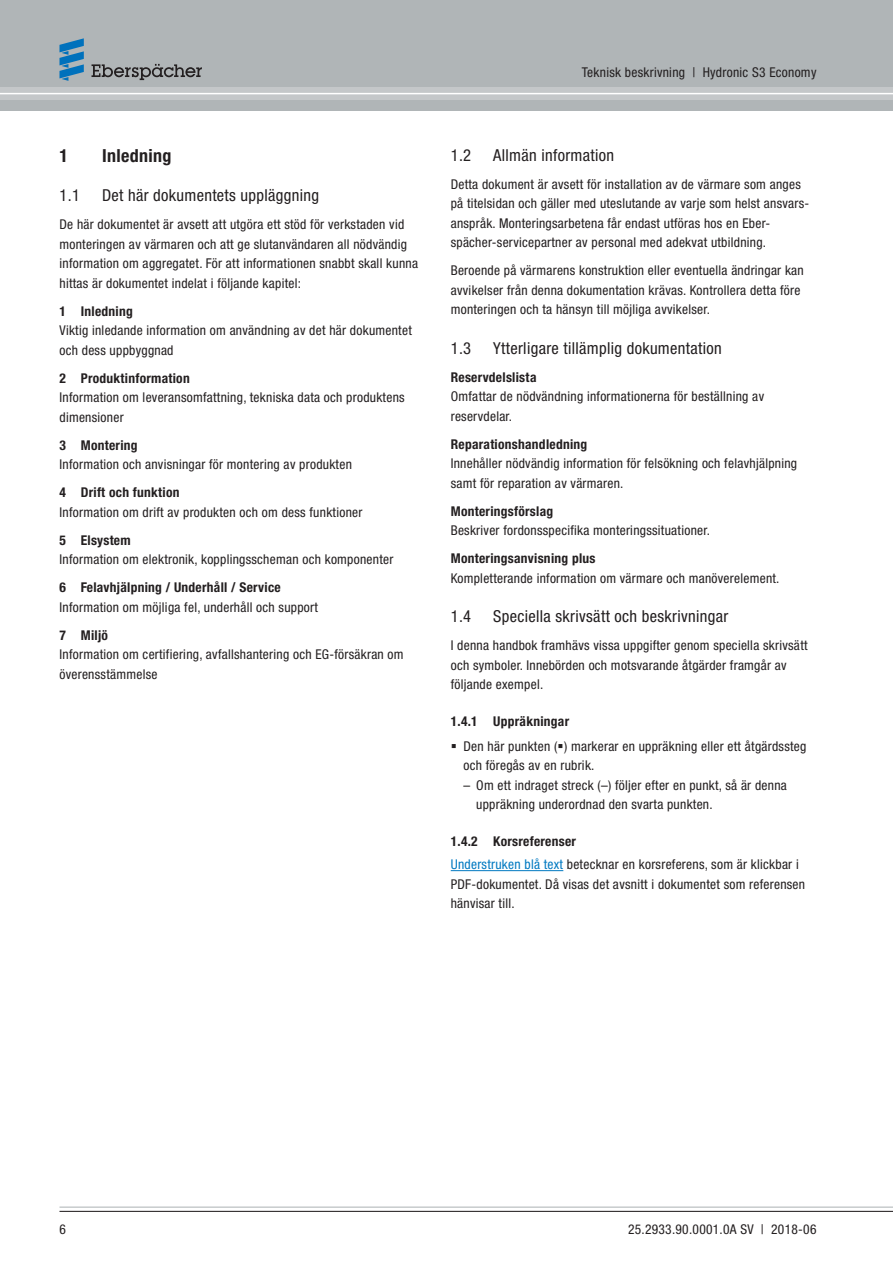
<style>
.page{position:relative;width:893px;height:1263px;background:#fff}
.page>*{position:absolute;margin:0;border:0;box-sizing:border-box;transform-origin:0 0}
.t1{font:700 condensed 18px "Helvetica Neue LTW1 G";letter-spacing:.02em;color:#231f20}
.t2{font:condensed 16.5px "Helvetica Neue LTW1 G";letter-spacing:.02em;color:#231f20}
.t3{font:condensed 13.5px/19.5px "Helvetica Neue LTW1 G";letter-spacing:.02em;color:#231f20}
.t4{font:700 condensed 13.5px "Helvetica Neue LTW1 G";letter-spacing:.02em;color:#231f20}
.s1{font-weight:700}
.s2{color:#0079c1}
</style>
<div class="page">
<hr style="left:451px;top:870px;width:112px;height:1px;background:#0079c1">
<hr style="left:59px;top:1207px;width:834px;height:1px;background:#b0b5b7">
<hr style="left:59px;top:1211px;width:834px;height:1px;background:#231f20">
<div style="left:0;top:0;width:893px;height:111px;background:#b0b5b7"></div>
<div style="left:0;top:87px;width:893px;height:13px;background:#c4c7c9"></div>
<svg style="left:91px;top:64px;width:111px;height:16px"></svg>
<svg style="left:59px;top:38px;width:25px;height:43px"></svg>
<hr style="left:0;top:93px;width:893px;height:1px;background:#fff">
<h1 class="t1" style="left:59px;top:149px;width:10px">1</h1>
<h1 class="t1" style="left:102px;top:149px;width:71px">Inledning</h1>
<p class="t2" style="left:59px;top:189px;width:22px">1.1</p>
<p class="t2" style="left:102px;top:189px;width:219px">Det här dokumentets uppläggning</p>
<p class="t3" style="left:59px;top:216px;width:360px">De här dokumentet är avsett att utgöra ett stöd för verkstaden vid monteringen av värmaren och att ge slutanvändaren all nödvändig information om aggregatet. För att informationen snabbt skall kunna hittas är dokumentet indelat i följande kapitel:</p>
<p class="t4" style="left:59px;top:306px;width:75px">1 Inledning</p>
<p class="t3" style="left:59px;top:322px;width:354px">Viktig inledande information om användning av det här dokumentet och dess uppbyggnad</p>
<p class="t4" style="left:59px;top:373px;width:132px">2 Produktinformation</p>
<p class="t3" style="left:59px;top:389px;width:347px">Information om leveransomfattning, tekniska data och produktens dimensioner</p>
<p class="t4" style="left:59px;top:440px;width:80px">3 Montering</p>
<p class="t3" style="left:59px;top:456px;width:294px">Information och anvisningar för montering av produkten</p>
<p class="t4" style="left:59px;top:488px;width:122px">4 Drift och funktion</p>
<p class="t3" style="left:59px;top:503px;width:304px">Information om drift av produkten och om dess funktioner</p>
<p class="t4" style="left:59px;top:535px;width:73px">5 Elsystem</p>
<p class="t3" style="left:59px;top:551px;width:335px">Information om elektronik, kopplingsscheman och komponenter</p>
<p class="t4" style="left:59px;top:583px;width:223px">6 Felavhjälpning / Underhåll / Service</p>
<p class="t3" style="left:59px;top:598px;width:260px">Information om möjliga fel, underhåll och support</p>
<p class="t4" style="left:59px;top:630px;width:50px">7 Miljö</p>
<p class="t3" style="left:59px;top:646px;width:346px">Information om certifiering, avfallshantering och EG-försäkran om överensstämmelse</p>
<p class="t3" style="left:582px;top:63px;width:236px">Teknisk beskrivning | Hydronic S3 Economy</p>
<p class="t2" style="left:451px;top:149px;width:22px">1.2</p>
<p class="t2" style="left:493px;top:149px;width:122px">Allmän information</p>
<p class="t3" style="left:451px;top:175px;width:360px">Detta dokument är avsett för installation av de värmare som anges på titelsidan och gäller med uteslutande av varje som helst ansvars&shy;anspråk. Monteringsarbetena får endast utföras hos en Eber&shy;spächer-servicepartner av personal med adekvat utbildning.</p>
<p class="t3" style="left:451px;top:262px;width:355px">Beroende på värmarens konstruktion eller eventuella ändringar kan avvikelser från denna dokumentation krävas. Kontrollera detta före monteringen och ta hänsyn till möjliga avvikelser.</p>
<p class="t2" style="left:451px;top:342px;width:22px">1.3</p>
<p class="t2" style="left:493px;top:342px;width:230px">Ytterligare tillämplig dokumentation</p>
<p class="t4" style="left:451px;top:372px;width:87px">Reservdelslista</p>
<p class="t3" style="left:451px;top:388px;width:315px">Omfattar de nödvändning informationerna för beställning av reservdelar.</p>
<p class="t4" style="left:451px;top:439px;width:138px">Reparationshandledning</p>
<p class="t3" style="left:451px;top:455px;width:348px">Innehåller nödvändig information för felsökning och felavhjälpning samt för reparation av värmaren.</p>
<p class="t4" style="left:451px;top:506px;width:104px">Monteringsförslag</p>
<p class="t3" style="left:451px;top:522px;width:261px">Beskriver fordonsspecifika monteringssituationer.</p>
<p class="t4" style="left:451px;top:554px;width:146px">Monteringsanvisning plus</p>
<p class="t3" style="left:451px;top:569px;width:330px">Kompletterande information om värmare och manöverelement.</p>
<p class="t2" style="left:451px;top:610px;width:22px">1.4</p>
<p class="t2" style="left:493px;top:610px;width:236px">Speciella skrivsätt och beskrivningar</p>
<p class="t3" style="left:451px;top:637px;width:358px">I denna handbok framhävs vissa uppgifter genom speciella skrivsätt och symboler. Innebörden och motsvarande åtgärder framgår av följande exempel.</p>
<p class="t4" style="left:451px;top:716px;width:120px">1.4.1 Uppräkningar</p>
<p class="t3" style="left:463px;top:737px;width:344px">Den här punkten ( ) markerar en uppräkning eller ett åtgärdssteg och föregås av en rubrik.</p>
<p class="t3" style="left:476px;top:776px;width:312px;text-indent:-13px">– Om ett indraget streck (–) följer efter en punkt, så är denna uppräkning underordnad den svarta punkten.</p>
<p class="t3" style="left:451px;top:830px;width:350px;line-height:23.7px"><span class="s1">1.4.2 Korsreferenser<br></span><span class="s2">Understruken blå text</span> betecknar en korsreferens, som är klickbar i</p>
<p class="t3" style="left:451px;top:875px;width:356px">PDF-dokumentet. Då visas det avsnitt i dokumentet som referensen hänvisar till.</p>
<p class="t3" style="left:59px;top:1221px;width:8px">6</p>
<p class="t3" style="left:628px;top:1221px;width:190px">25.2933.90.0001.0A SV | 2018-06</p>
</div>
